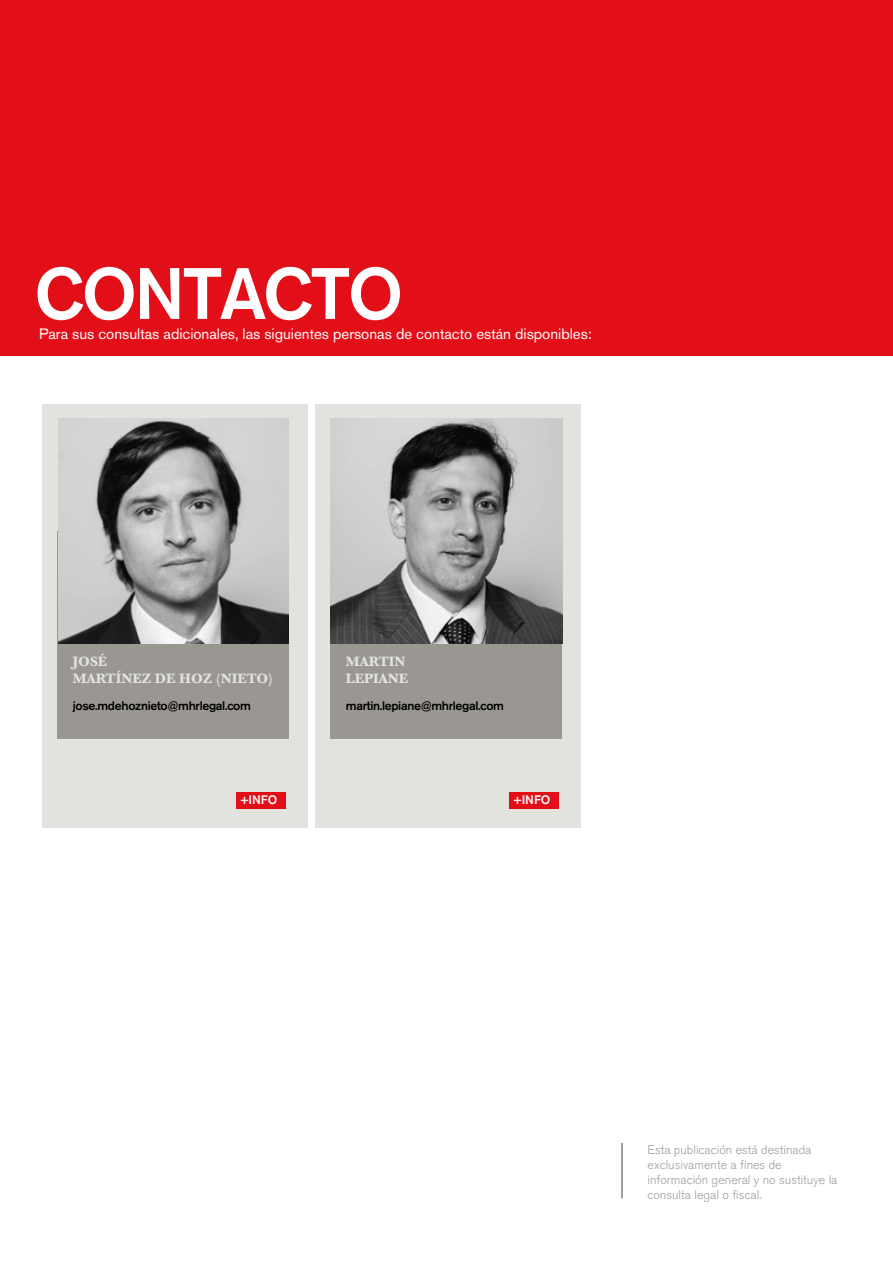
<style>
.page{position:relative;width:893px;height:1263px;background:#fff}
.page>*{position:absolute;margin:0;border:0;box-sizing:border-box;transform-origin:0 0}
.t1{font:500 72px "Akzidenz Grotesk BE";letter-spacing:-.04em;color:#fff}
.t2{font:15px "Akzidenz Grotesk BE";color:#fff}
.t3{font:700 14.1px/17px "Baskerville";color:#e2e3de}
.t4{font:300 12.45px/15px "Akzidenz Grotesk BE";color:#9d9d9c}
.t5{font:500 12.3px "Akzidenz Grotesk BE";letter-spacing:-.025em;color:#000}
.t6{font:500 12.3px "Akzidenz Grotesk BE";color:#fff}
</style>
<div class="page">
<div style="left:0;top:0;width:893px;height:355px;background:#e30f18"></div>
<div style="left:42px;top:404px;width:265px;height:423px;background:#e2e3de"></div>
<div style="left:315px;top:404px;width:265px;height:423px;background:#e2e3de"></div>
<div style="left:58px;top:531px;width:231px;height:208px;background:#9a9792"></div>
<div style="left:331px;top:531px;width:231px;height:208px;background:#9a9792"></div>
<div style="left:236px;top:792px;width:50px;height:16px;background:#e30f18"></div>
<div style="left:509px;top:792px;width:50px;height:16px;background:#e30f18"></div>
<img style="left:331px;top:419px;width:231px;height:224px">
<img style="left:58px;top:419px;width:231px;height:224px">
<hr style="left:622px;top:1143px;width:1px;height:55px;background:#423f41">
<h1 class="t1" style="left:35px;top:250px;width:370px">CONTACTO</h1>
<p class="t2" style="left:39px;top:325px;width:554px">Para sus consultas adicionales, las siguientes personas de contacto están disponibles:</p>
<p class="t3" style="left:73px;top:653px;width:202px">JOSÉ<br>MARTÍNEZ DE HOZ (NIETO)</p>
<p class="t5" style="left:73px;top:698px;width:180px">jose.mdehoznieto@mhrlegal.com</p>
<p class="t3" style="left:346px;top:653px;width:64px">MARTIN<br>LEPIANE</p>
<p class="t5" style="left:346px;top:698px;width:160px">martin.lepiane@mhrlegal.com</p>
<p class="t6" style="left:240px;top:792px;width:38px">+INFO</p>
<p class="t6" style="left:513px;top:792px;width:38px">+INFO</p>
<p class="t4" style="left:647px;top:1142px;width:191px">Esta publicación está destinada exclusivamente a fines de información general y no sustituye la consulta legal o fiscal.</p>
</div>
